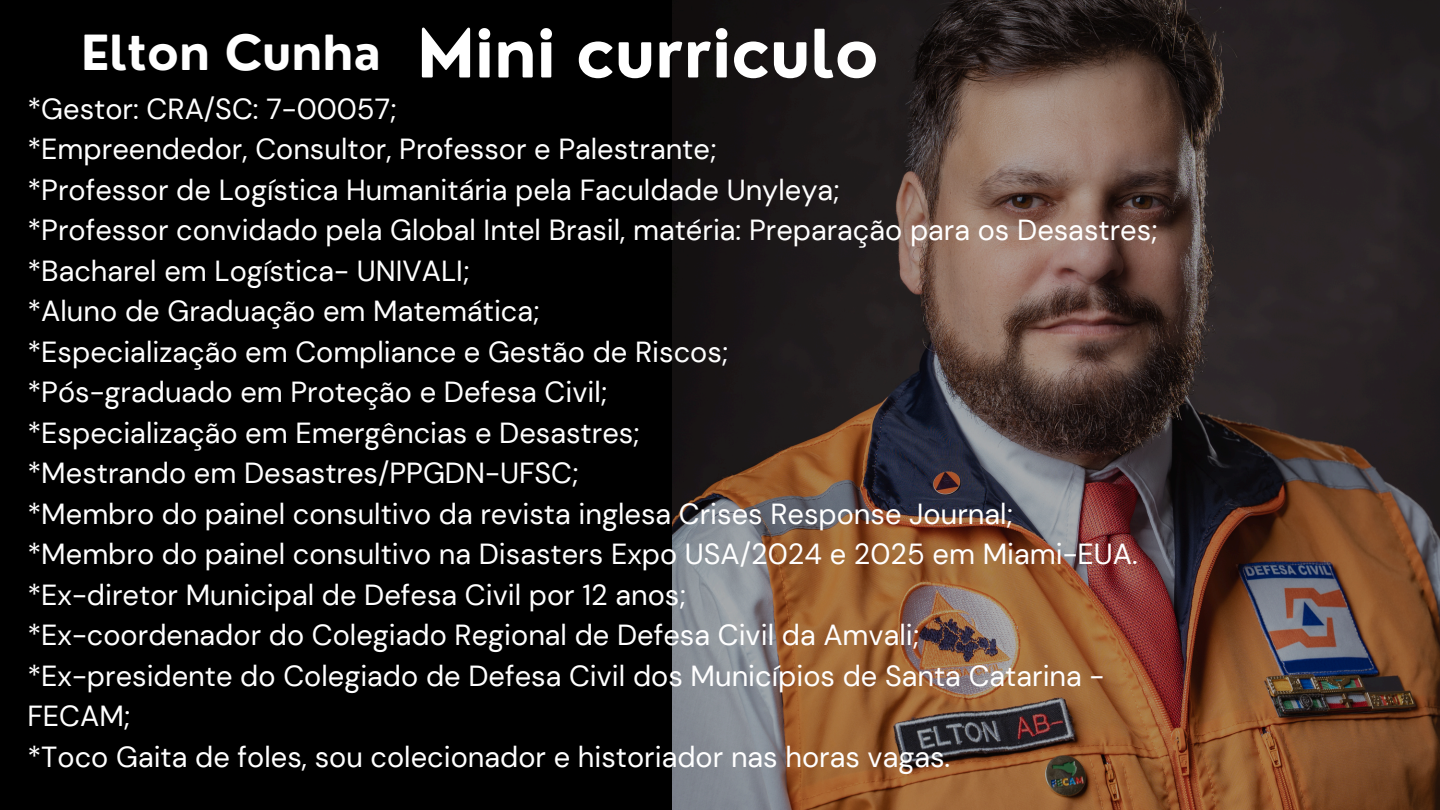
<style>
.page{position:relative;width:1440px;height:810px;background:#000}
.page>*{position:absolute;margin:0;border:0;box-sizing:border-box;transform-origin:0 0}
.t1{font:700 65px "Nourd";color:#fff}
.t2{font:700 47.2px "Nourd";color:#fff}
.t3{font:29px/40.5px "DM Sans";color:#fff}
</style>
<div class="page">
<img style="left:672px;top:0;width:768px;height:810px">
<h1 class="t2" style="left:81px;top:23px;width:301px">Elton Cunha</h1>
<h2 class="t1" style="left:417px;top:12px;width:463px">Mini curriculo</h2>
<p class="t3" style="left:27px;top:89px;width:371px">*Gestor: CRA/SC: 7-00057;</p>
<p class="t3" style="left:27px;top:129px;width:691px">*Empreendedor, Consultor, Professor e Palestrante;</p>
<p class="t3" style="left:27px;top:170px;width:814px">*Professor de Logística Humanitária pela Faculdade Unyleya;</p>
<p class="t3" style="left:27px;top:210px;width:1132px">*Professor convidado pela Global Intel Brasil, matéria: Preparação para os Desastres;</p>
<p class="t3" style="left:27px;top:251px;width:444px">*Bacharel em Logística- UNIVALI;</p>
<p class="t3" style="left:27px;top:291px;width:514px">*Aluno de Graduação em Matemática;</p>
<p class="t3" style="left:27px;top:332px;width:702px">*Especialização em Compliance e Gestão de Riscos;</p>
<p class="t3" style="left:27px;top:372px;width:581px">*Pós-graduado em Proteção e Defesa Civil;</p>
<p class="t3" style="left:27px;top:413px;width:614px">*Especialização em Emergências e Desastres;</p>
<p class="t3" style="left:27px;top:453px;width:553px">*Mestrando em Desastres/PPGDN-UFSC;</p>
<p class="t3" style="left:27px;top:494px;width:987px">*Membro do painel consultivo da revista inglesa Crises Response Journal;</p>
<p class="t3" style="left:27px;top:534px;width:1112px">*Membro do painel consultivo na Disasters Expo USA/2024 e 2025 em Miami-EUA.</p>
<p class="t3" style="left:27px;top:575px;width:660px">*Ex-diretor Municipal de Defesa Civil por 12 anos;</p>
<p class="t3" style="left:27px;top:615px;width:893px">*Ex-coordenador do Colegiado Regional de Defesa Civil da Amvali;</p>
<p class="t3" style="left:27px;top:656px;width:1078px">*Ex-presidente do Colegiado de Defesa Civil dos Municípios de Santa Catarina -<br>FECAM;</p>
<p class="t3" style="left:27px;top:737px;width:924px">*Toco Gaita de foles, sou colecionador e historiador nas horas vagas.</p>
</div>
